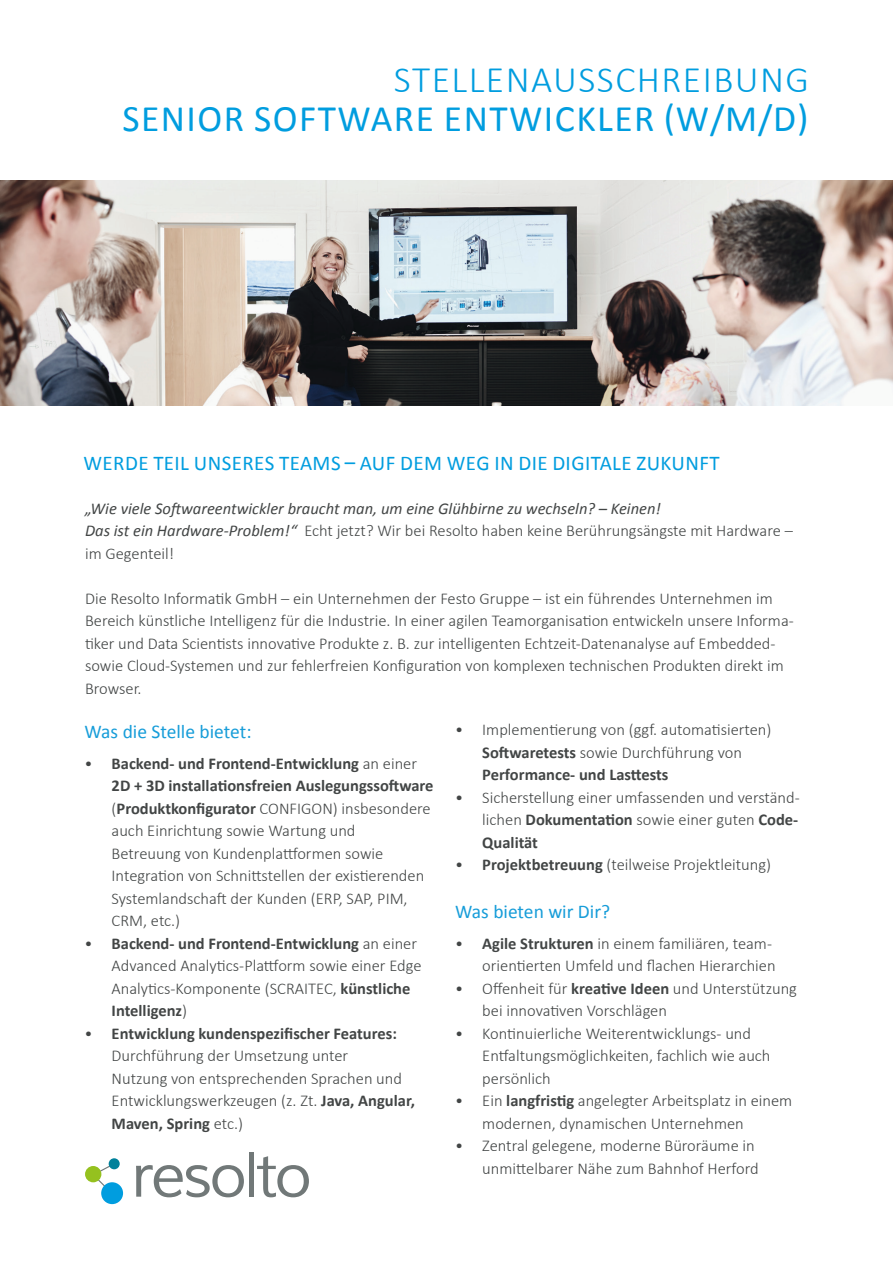
<style>
.page{position:relative;width:893px;height:1263px;background:#fff}
.page>*{position:absolute;margin:0;border:0;box-sizing:border-box;transform-origin:0 0}
.t1{font:37.5px "Calibri";letter-spacing:.04em;color:#009ddf}
.t2{font:300 37.5px "Calibri";letter-spacing:.04em;color:#009ddf}
.t3{font:21px "Calibri";letter-spacing:.02em;color:#009ddf}
.t4{font:19.5px "Calibri";color:#179dd9}
.t5{font:300 16.5px/22.5px "Calibri";color:#424545}
.t6{font:italic 16.5px "Calibri";color:#424545}
.s1{font-weight:400;font-style:italic}
.s2{font-weight:700}
</style>
<div class="page">
<img style="left:0;top:180px;width:892px;height:226px">
<svg style="left:91px;top:1162px;width:25px;height:28px"></svg>
<div style="left:101px;top:1182px;width:22px;height:22px;background:#009ddf;border-radius:50%"></div>
<div style="left:85px;top:1166px;width:16px;height:16px;background:#95c11f;border-radius:50%"></div>
<div style="left:109px;top:1158px;width:11px;height:11px;background:#00819b;border-radius:50%"></div>
<svg style="left:136px;top:1165px;width:108px;height:32px"></svg>
<div style="left:249px;top:1152px;width:5px;height:45px;background:#717878"></div>
<svg style="left:257px;top:1156px;width:52px;height:41px"></svg>
<p class="t2" style="left:394px;top:56px;width:417px">STELLENAUSSCHREIBUNG</p>
<p class="t1" style="left:123px;top:93px;width:687px">SENIOR SOFTWARE ENTWICKLER (W/M/D)</p>
<p class="t3" style="left:84px;top:449px;width:638px">WERDE TEIL UNSERES TEAMS – AUF DEM WEG IN DIE DIGITALE ZUKUNFT</p>
<p class="t6" style="left:85px;top:497px;width:577px">„Wie viele Softwareentwickler braucht man, um eine Glühbirne zu wechseln? – Keinen!</p>
<p class="t5" style="left:85px;top:519px;width:709px"><span class="s1">Das ist ein Hardware-Problem!“</span> Echt jetzt? Wir bei Resolto haben keine Berührungsängste mit Hardware – im Gegenteil!</p>
<p class="t5" style="left:85px;top:587px;width:709px">Die Resolto Informatik GmbH – ein Unternehmen der Festo Gruppe – ist ein führendes Unternehmen im Bereich künstliche Intelligenz für die Industrie. In einer agilen Teamorganisation entwickeln unsere Informa&shy;tiker und Data Scientists innovative Produkte z. B. zur intelligenten Echtzeit-Datenanalyse auf Embedded&shy;sowie Cloud-Systemen und zur fehlerfreien Konfiguration von komplexen technischen Produkten direkt im Browser.</p>
<p class="t4" style="left:85px;top:718px;width:168px">Was die Stelle bietet:</p>
<p class="t5" style="left:112px;top:752px;width:323px;text-indent:-27px">• <span class="s2">Backend- und Frontend-Entwicklung</span> an einer <span class="s2">2D + 3D installationsfreien Auslegungssoftware </span>(<span class="s2">Produktkonfigurator</span> CONFIGON) insbesondere auch Einrichtung sowie Wartung und<br>Betreuung von Kundenplattformen sowie Integration von Schnittstellen der existierenden Systemlandschaft der Kunden (ERP, SAP, PIM, CRM, etc.)</p>
<p class="t5" style="left:112px;top:932px;width:311px;text-indent:-27px">• <span class="s2">Backend- und Frontend-Entwicklung</span> an einer Advanced Analytics-Plattform sowie einer Edge Analytics-Komponente (SCRAITEC, <span class="s2">künstliche Intelligenz</span>)</p>
<p class="t5" style="left:112px;top:1022px;width:305px;text-indent:-27px">• <span class="s2">Entwicklung kundenspezifischer Features:<br></span>Durchführung der Umsetzung unter<br>Nutzung von entsprechenden Sprachen und Entwicklungswerkzeugen (z. Zt. <span class="s2">Java, Angular, Maven, Spring</span> etc.)</p>
<p class="t5" style="left:482px;top:718px;width:291px;text-indent:-27px">• Implementierung von (ggf. automatisierten)<br><span class="s2">Softwaretests</span> sowie Durchführung von<br><span class="s2">Performance- und Lasttests</span></p>
<p class="t5" style="left:482px;top:786px;width:319px;text-align:justify;text-indent:-27px">• Sicherstellung einer umfassenden und verständ&shy;lichen <span class="s2">Dokumentation</span> sowie einer guten <span class="s2">Code-Qualität</span></p>
<p class="t5" style="left:455px;top:853px;width:317px">• <span class="s2">Projektbetreuung</span> (teilweise Projektleitung)</p>
<p class="t4" style="left:455px;top:897px;width:156px">Was bieten wir Dir?</p>
<p class="t5" style="left:455px;top:932px;width:322px;text-align:right">• <span class="s2">Agile Strukturen</span> in einem familiären, team&shy;orientierten Umfeld und flachen Hierarchien</p>
<p class="t5" style="left:482px;top:977px;width:316px;text-indent:-27px">• Offenheit für <span class="s2">kreative Ideen</span> und Unterstützung bei innovativen Vorschlägen</p>
<p class="t5" style="left:482px;top:1022px;width:290px;text-indent:-27px">• Kontinuierliche Weiterentwicklungs- und<br>Entfaltungsmöglichkeiten, fachlich wie auch persönlich</p>
<p class="t5" style="left:482px;top:1089px;width:311px;text-indent:-27px">• Ein <span class="s2">langfristig</span> angelegter Arbeitsplatz in einem modernen, dynamischen Unternehmen</p>
<p class="t5" style="left:455px;top:1134px;width:305px;text-align:right">• Zentral gelegene, moderne Büroräume in unmittelbarer Nähe zum Bahnhof Herford</p>
</div>
